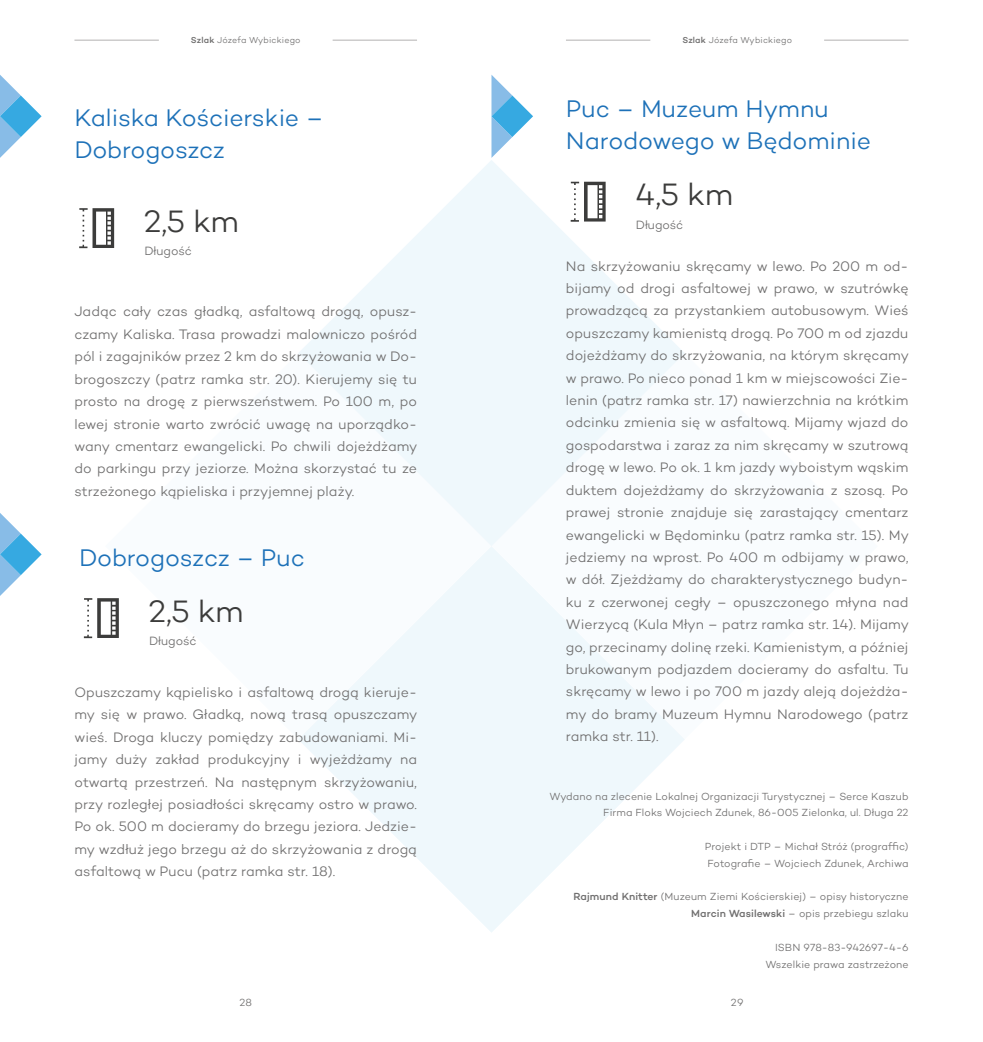
<style>
.page{position:relative;width:983px;height:1042px;background:#fff}
.page>*{position:absolute;margin:0;border:0;box-sizing:border-box;transform-origin:0 0}
.t1{font:300 31.5px "Campton";color:#3c3c3b}
.t2{font:300 24.5px/31.8px "Campton";letter-spacing:-.01em;color:#1d71b8}
.t3{font:300 14px/22.4px "Campton";color:#706f6f;text-align:justify}
.t4{font:300 12.25px "Campton";letter-spacing:-.005em;color:#706f6f}
.t5{font:300 10.5px/16.8px "Campton";letter-spacing:.005em;color:#706f6f;text-align:right}
.t6{font:300 8.75px "Campton";letter-spacing:.015em;color:#706f6f}
.s1{font-weight:500}
</style>
<div class="page">
<svg style="left:491px;top:75px;width:42px;height:83px"></svg>
<svg style="left:0;top:75px;width:42px;height:83px"></svg>
<svg style="left:0;top:513px;width:42px;height:83px"></svg>
<svg style="left:299px;top:739px;width:385px;height:193px;fill:#eff8fc"></svg>
<svg style="left:299px;top:160px;width:385px;height:193px;fill:#eff8fc"></svg>
<svg style="left:491px;top:353px;width:193px;height:386px;fill:#f0f8fc"></svg>
<svg style="left:299px;top:353px;width:192px;height:386px"></svg>
<svg style="left:79px;top:208px;width:35px;height:40px"></svg>
<svg style="left:84px;top:598px;width:35px;height:40px"></svg>
<svg style="left:570px;top:182px;width:35px;height:40px"></svg>
<hr style="left:823px;top:40px;width:85px;height:1px;background:#b3b2b2">
<hr style="left:332px;top:40px;width:85px;height:1px;background:#b3b2b2">
<hr style="left:566px;top:40px;width:84px;height:1px;background:#b3b2b2">
<hr style="left:74px;top:40px;width:85px;height:1px;background:#b3b2b2">
<p class="t6" style="left:191px;top:35px;width:111px"><span class="s1">Szlak</span> Józefa Wybickiego</p>
<p class="t6" style="left:682px;top:35px;width:111px"><span class="s1">Szlak</span> Józefa Wybickiego</p>
<h2 class="t2" style="left:74px;top:102px;width:251px">Kaliska Kościerskie –<br>Dobrogoszcz</h2>
<h1 class="t1" style="left:144px;top:201px;width:97px">2,5 km</h1>
<p class="t4" style="left:144px;top:243px;width:49px">Długość</p>
<p class="t3" style="left:74px;top:300px;width:344px">Jadąc cały czas gładką, asfaltową drogą, opusz&shy;czamy Kaliska. Trasa prowadzi malowniczo pośród pól i zagajników przez 2 km do skrzyżowania w Do&shy;brogoszczy (patrz ramka str. 20). Kierujemy się tu prosto na drogę z pierwszeństwem. Po 100 m, po lewej stronie warto zwrócić uwagę na uporządko&shy;wany cmentarz ewangelicki. Po chwili dojeżdżamy do parkingu przy jeziorze. Można skorzystać tu ze strzeżonego kąpieliska i przyjemnej plaży.</p>
<h2 class="t2" style="left:79px;top:541px;width:227px">Dobrogoszcz – Puc</h2>
<h1 class="t1" style="left:148px;top:591px;width:97px">2,5 km</h1>
<p class="t4" style="left:149px;top:633px;width:49px">Długość</p>
<p class="t3" style="left:74px;top:681px;width:344px">Opuszczamy kąpielisko i asfaltową drogą kieruje&shy;my się w prawo. Gładką, nową trasą opuszczamy wieś. Droga kluczy pomiędzy zabudowaniami. Mi&shy;jamy duży zakład produkcyjny i wyjeżdżamy na otwartą przestrzeń. Na następnym skrzyżowaniu, przy rozległej posiadłości skręcamy ostro w prawo.<br>Po ok. 500 m docieramy do brzegu jeziora. Jedzie&shy;my wzdłuż jego brzegu aż do skrzyżowania z drogą asfaltową w Pucu (patrz ramka str. 18).</p>
<h2 class="t2" style="left:566px;top:93px;width:306px">Puc – Muzeum Hymnu<br>Narodowego w Będominie</h2>
<h1 class="t1" style="left:635px;top:175px;width:99px">4,5 km</h1>
<p class="t4" style="left:635px;top:217px;width:49px">Długość</p>
<p class="t3" style="left:566px;top:254px;width:344px">Na skrzyżowaniu skręcamy w lewo. Po 200 m od&shy;bijamy od drogi asfaltowej w prawo, w szutrówkę prowadzącą za przystankiem autobusowym. Wieś opuszczamy kamienistą drogą. Po 700 m od zjazdu dojeżdżamy do skrzyżowania, na którym skręcamy w prawo. Po nieco ponad 1 km w miejscowości Zie&shy;lenin (patrz ramka str. 17) nawierzchnia na krótkim odcinku zmienia się w asfaltową. Mijamy wjazd do gospodarstwa i zaraz za nim skręcamy w szutrową drogę w lewo. Po ok. 1 km jazdy wyboistym wąskim duktem dojeżdżamy do skrzyżowania z szosą. Po prawej stronie znajduje się zarastający cmentarz ewangelicki w Będominku (patrz ramka str. 15). My jedziemy na wprost. Po 400 m odbijamy w prawo, w dół. Zjeżdżamy do charakterystycznego budyn&shy;ku z czerwonej cegły – opuszczonego młyna nad Wierzycą (Kula Młyn – patrz ramka str. 14). Mijamy go, przecinamy dolinę rzeki. Kamienistym, a później brukowanym podjazdem docieramy do asfaltu. Tu skręcamy w lewo i po 700 m jazdy aleją dojeżdża&shy;my do bramy Muzeum Hymnu Narodowego (patrz ramka str. 11).</p>
<p class="t5" style="left:549px;top:787px;width:360px">Wydano na zlecenie Lokalnej Organizacji Turystycznej – Serce Kaszub<br>Firma Floks Wojciech Zdunek, 86-005 Zielonka, ul. Długa 22</p>
<p class="t5" style="left:704px;top:838px;width:205px;text-align:left">Projekt i DTP – Michał Stróż (prograffic)<br>Fotografie – Wojciech Zdunek, Archiwa</p>
<p class="t5" style="left:573px;top:888px;width:336px"><span class="s1">Rajmund Knitter</span> (Muzeum Ziemi Kościerskiej) – opisy historyczne<br><span class="s1">Marcin Wasilewski</span> – opis przebiegu szlaku</p>
<p class="t5" style="left:765px;top:938px;width:144px">ISBN 978-83-942697-4-6<br>Wszelkie prawa zastrzeżone</p>
<p class="t5" style="left:239px;top:994px;width:14px">28</p>
<p class="t5" style="left:730px;top:994px;width:14px">29</p>
</div>
